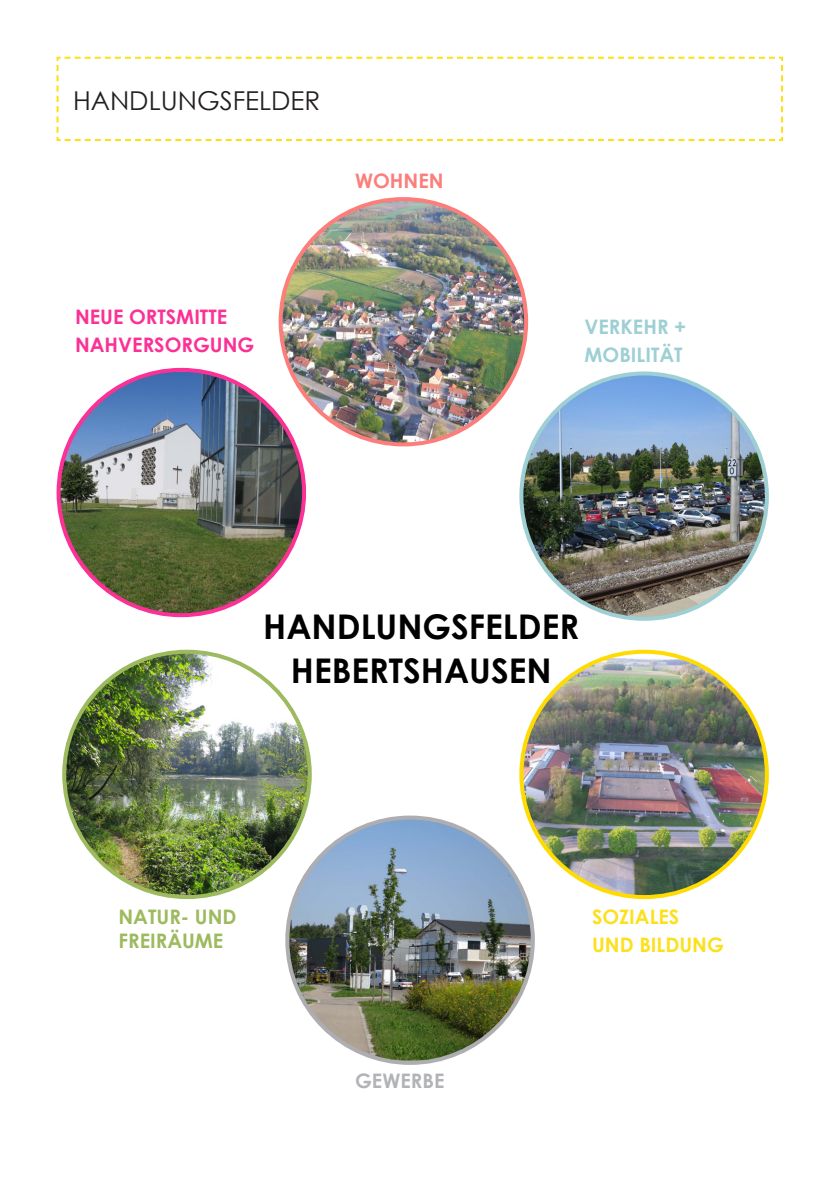
<style>
.page{position:relative;width:840px;height:1191px;background:#fff}
.page>*{position:absolute;margin:0;border:0;box-sizing:border-box;transform-origin:0 0}
.t1{font:700 34px "Century Gothic";color:#000}
.t2{font:26px "Century Gothic";color:#231f20}
.t3{font:700 20px "Century Gothic";color:#fb3196}
.t4{font:700 20px "Century Gothic";color:#fce01e}
.t5{font:700 20px "Century Gothic";color:#9dba5e}
.t6{font:700 20px "Century Gothic";color:#9ecfd4}
.t7{font:700 20px "Century Gothic";color:#b2b3b7}
.t8{font:700 20px "Century Gothic";color:#fc7e7b}
</style>
<div class="page">
<svg style="left:56px;top:56px;width:727px;height:85px"></svg>
<img style="left:280px;top:199px;width:246px;height:245px;border-radius:123px">
<img style="left:287px;top:817px;width:245px;height:243px">
<img style="left:64px;top:651px;width:245px;height:246px;border-radius:123px">
<img style="left:521px;top:373px;width:245px;height:246px;border-radius:123px">
<img style="left:521px;top:651px;width:245px;height:246px;border-radius:123px">
<img style="left:61px;top:371px;width:243px;height:244px">
<p class="t2" style="left:73px;top:85px;width:249px">HANDLUNGSFELDER</p>
<p class="t8" style="left:355px;top:168px;width:90px">WOHNEN</p>
<p class="t3" style="left:75px;top:304px;width:153px">NEUE ORTSMITTE</p>
<p class="t3" style="left:75px;top:332px;width:181px">NAHVERSORGUNG</p>
<p class="t6" style="left:584px;top:314px;width:103px">VERKEHR +</p>
<p class="t6" style="left:584px;top:342px;width:99px">MOBILITÄT</p>
<p class="t1" style="left:263px;top:605px;width:317px">HANDLUNGSFELDER</p>
<p class="t1" style="left:291px;top:649px;width:262px">HEBERTSHAUSEN</p>
<p class="t5" style="left:118px;top:904px;width:119px">NATUR- UND</p>
<p class="t5" style="left:118px;top:928px;width:106px">FREIRÄUME</p>
<p class="t7" style="left:355px;top:1068px;width:91px">GEWERBE</p>
<p class="t4" style="left:591px;top:904px;width:89px">SOZIALES</p>
<p class="t4" style="left:591px;top:932px;width:133px">UND BILDUNG</p>
</div>
